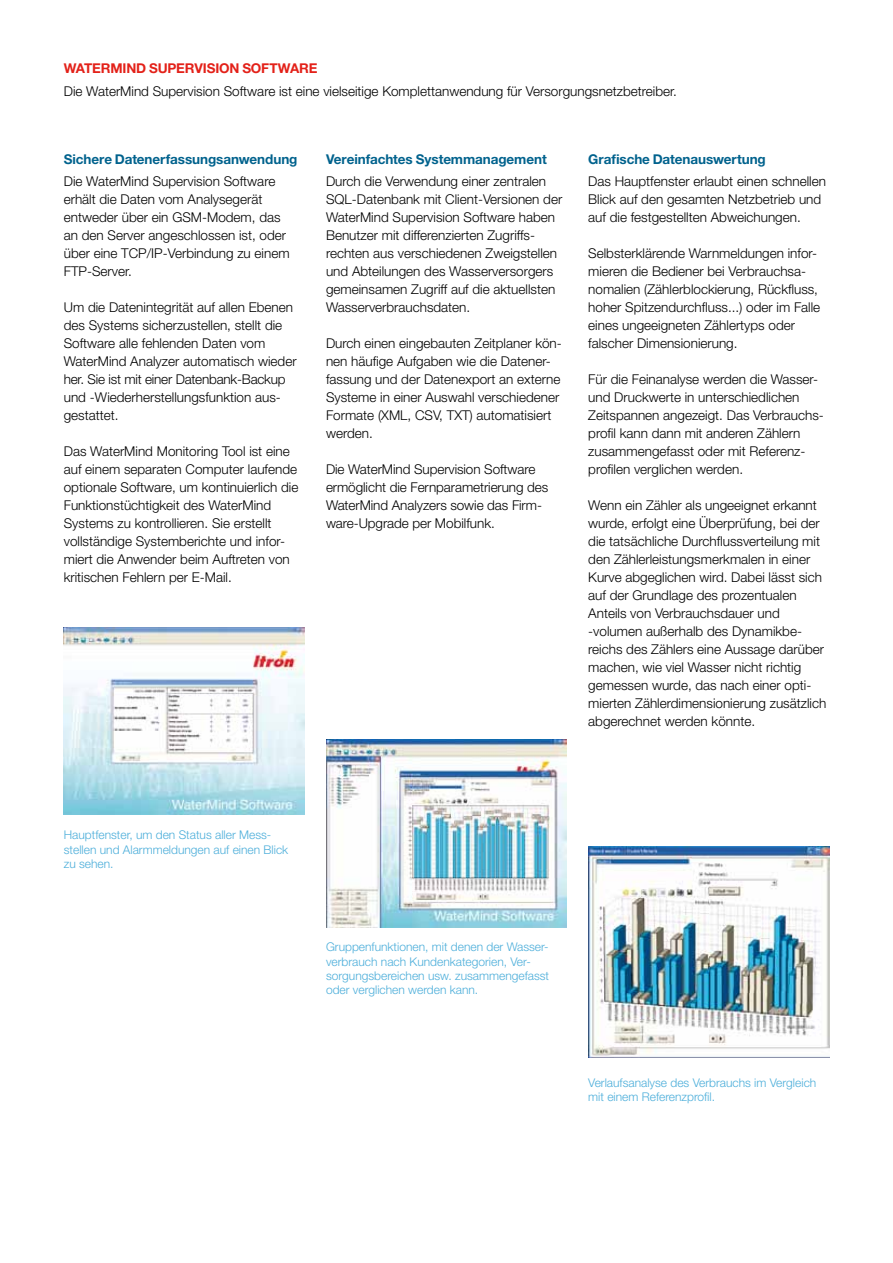
<style>
.page{position:relative;width:893px;height:1263px;background:#fff}
.page>*{position:absolute;margin:0;border:0;box-sizing:border-box;transform-origin:0 0}
.t1{font:300 13.5px/18px "Helvetica Neue LT Std";color:#000}
.t2{font:700 13.5px "Helvetica Neue LT Std";letter-spacing:-.005em;color:#00628d}
.t3{font:700 13.5px "Helvetica Neue LT Std";letter-spacing:-.01em;color:#e32119}
.t4{font:300 12px/14.4px "Helvetica Neue LT Std";color:#4caeda}
</style>
<div class="page">
<img style="left:588px;top:846px;width:241px;height:211px">
<img style="left:64px;top:628px;width:241px;height:187px">
<img style="left:326px;top:740px;width:241px;height:187px">
<p class="t3" style="left:64px;top:60px;width:22px">Water</p>
<p class="t3" style="left:110px;top:60px;width:21px">Mind</p>
<p class="t3" style="left:149px;top:60px;width:36px">Supervisi</p>
<p class="t3" style="left:219px;top:60px;width:53px">on Software</p>
<p class="t1" style="left:64px;top:82px;width:615px">Die WaterMind Supervision Software ist eine vielseitige Komplettanwendung für Versorgungsnetzbetreiber.</p>
<p class="t2" style="left:64px;top:151px;width:235px">Sichere Datenerfassungsanwendung</p>
<p class="t1" style="left:64px;top:172px;width:227px">Die WaterMind Supervision Software erhält die Daten vom Analysegerät entweder über ein GSM-Modem, das an den Server angeschlossen ist, oder über eine TCP/IP-Verbindung zu einem<br>FTP-Server.</p>
<p class="t1" style="left:64px;top:298px;width:234px">Um die Datenintegrität auf allen Ebenen des Systems sicherzustellen, stellt die Software alle fehlenden Daten vom WaterMind Analyzer automatisch wieder her. Sie ist mit einer Datenbank-Backup und -Wiederherstellungsfunktion aus&shy;gestattet.</p>
<p class="t1" style="left:64px;top:442px;width:236px">Das WaterMind Monitoring Tool ist eine auf einem separaten Computer laufende optionale Software, um kontinuierlich die Funktionstüchtigkeit des WaterMind Systems zu kontrollieren. Sie erstellt vollständige Systemberichte und infor&shy;miert die Anwender beim Auftreten von kritischen Fehlern per E-Mail.</p>
<p class="t2" style="left:326px;top:151px;width:222px">Vereinfachtes Systemmanagement</p>
<p class="t1" style="left:326px;top:172px;width:238px">Durch die Verwendung einer zentralen SQL-Datenbank mit Client-Versionen der WaterMind Supervision Software haben Benutzer mit differenzierten Zugriffs&shy;rechten aus verschiedenen Zweigstellen und Abteilungen des Wasserversorgers gemeinsamen Zugriff auf die aktuellsten Wasserverbrauchsdaten.</p>
<p class="t1" style="left:326px;top:334px;width:237px">Durch einen eingebauten Zeitplaner kön&shy;nen häufige Aufgaben wie die Datener&shy;fassung und der Datenexport an externe Systeme in einer Auswahl verschiedener Formate (XML, CSV, TXT) automatisiert werden.</p>
<p class="t1" style="left:326px;top:460px;width:224px">Die WaterMind Supervision Software ermöglicht die Fernparametrierung des WaterMind Analyzers sowie das Firm&shy;ware-Upgrade per Mobilfunk.</p>
<p class="t2" style="left:588px;top:151px;width:179px">Grafische Datenauswertung</p>
<p class="t1" style="left:588px;top:172px;width:239px">Das Hauptfenster erlaubt einen schnellen<br>Blick auf den gesamten Netzbetrieb und auf die festgestellten Abweichungen.</p>
<p class="t1" style="left:588px;top:244px;width:234px">Selbsterklärende Warnmeldungen infor&shy;mieren die Bediener bei Verbrauchsa&shy;nomalien (Zählerblockierung, Rückfluss, hoher Spitzendurchfluss...) oder im Falle eines ungeeigneten Zählertyps oder falscher Dimensionierung.</p>
<p class="t1" style="left:588px;top:370px;width:237px">Für die Feinanalyse werden die Wasser&shy;und Druckwerte in unterschiedlichen Zeitspannen angezeigt. Das Verbrauchs&shy;profil kann dann mit anderen Zählern zusammengefasst oder mit Referenz&shy;profilen verglichen werden.</p>
<p class="t1" style="left:588px;top:496px;width:240px">Wenn ein Zähler als ungeeignet erkannt wurde, erfolgt eine Überprüfung, bei der die tatsächliche Durchflussverteilung mit den Zählerleistungsmerkmalen in einer Kurve abgeglichen wird. Dabei lässt sich auf der Grundlage des prozentualen Anteils von Verbrauchsdauer und -volumen außerhalb des Dynamikbe&shy;reichs des Zählers eine Aussage darüber machen, wie viel Wasser nicht richtig gemessen wurde, das nach einer opti&shy;mierten Zählerdimensionierung zusätzlich abgerechnet werden könnte.</p>
<p class="t4" style="left:64px;top:827px;width:226px">Hauptfenster, um den Status aller Mess&shy;stellen und Alarmmeldungen auf einen Blick zu sehen.</p>
<p class="t4" style="left:326px;top:939px;width:225px">Gruppenfunktionen, mit denen der Wasser&shy;verbrauch nach Kundenkategorien, Ver&shy;sorgungsbereichen usw. zusammengefasst oder verglichen werden kann.</p>
<p class="t4" style="left:588px;top:1075px;width:230px">Verlaufsanalyse des Verbrauchs im Vergleich mit einem Referenzprofil.</p>
</div>
